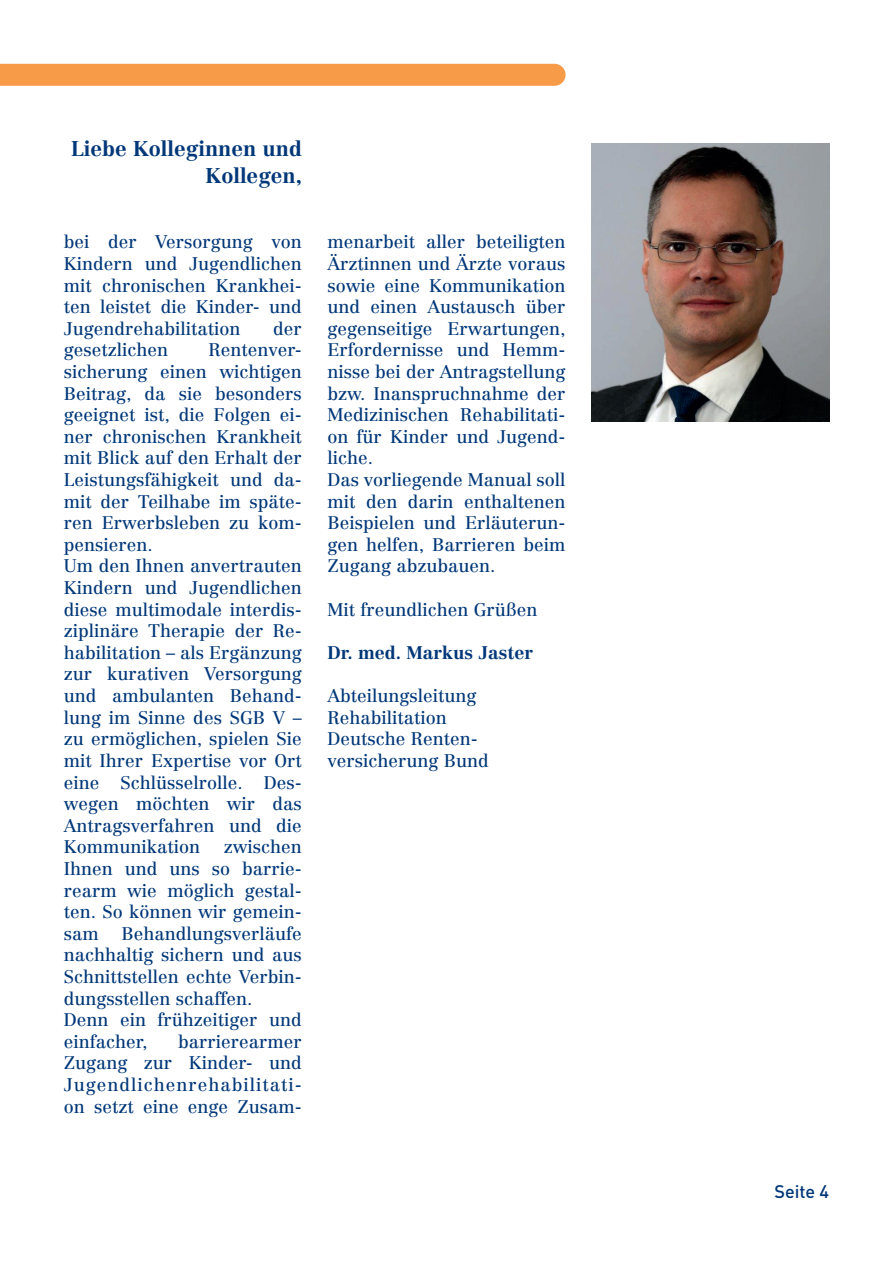
<style>
.page{position:relative;width:893px;height:1263px;background:#fff}
.page>*{position:absolute;margin:0;border:0;box-sizing:border-box;transform-origin:0 0}
.t1{font:700 21px/27px "Centennial DRV";color:#013778;text-align:right}
.t2{font:18px/21.6px "Centennial DRV";color:#013778}
.t3{font:700 18px "Centennial DRV";color:#013778}
.t4{font:500 18px "DIN Pro DR Vp";color:#013778}
</style>
<div class="page">
<div style="left:0;top:64px;width:566px;height:22px;background:#f79b48"></div>
<img style="left:591px;top:144px;width:238px;height:277px">
<p class="t1" style="left:71px;top:135px;width:232px">Liebe Kolleginnen und<br>Kollegen,</p>
<p class="t2" style="left:64px;top:231px;width:240px;text-align:justify">bei der Versorgung von Kindern und Jugendlichen mit chronischen Krankhei&shy;ten leistet die Kinder- und Jugendrehabilitation</p>
<p class="t2" style="left:273px;top:318px;width:30px">der</p>
<p class="t2" style="left:64px;top:339px;width:106px">gesetzlichen</p>
<p class="t2" style="left:64px;top:339px;width:240px;text-indent:145px">Rentenver&shy;sicherung einen wichtigen<br>Beitrag, da sie besonders geeignet ist, die Folgen ei&shy;ner chronischen Krankheit mit Blick auf den Erhalt der<br>Leistungsfähigkeit und da&shy;mit der Teilhabe im späte&shy;ren Erwerbsleben zu kom&shy;pensieren.<br>Um den Ihnen anvertrauten<br>Kindern und Jugendlichen diese multimodale interdis&shy;ziplinäre Therapie der Re&shy;habilitation – als Ergänzung zur kurativen Versorgung und ambulanten Behand&shy;lung im Sinne des SGB V – zu ermöglichen, spielen Sie mit Ihrer Expertise vor Ort eine Schlüsselrolle. Des&shy;wegen möchten wir das<br>Antragsverfahren und die<br>Kommunikation</p>
<p class="t2" style="left:64px;top:836px;width:240px;text-align:justify;text-indent:160px">zwischen Ihnen und uns so barrie&shy;rearm wie möglich gestal&shy;ten. So können wir gemein&shy;sam</p>
<p class="t2" style="left:64px;top:922px;width:240px;text-indent:58px">Behandlungsverläufe nachhaltig sichern und aus<br>Schnittstellen echte Verbin&shy;dungsstellen schaffen.<br>Denn ein frühzeitiger und einfacher,</p>
<p class="t2" style="left:64px;top:1030px;width:240px;text-align:justify;text-indent:114px">barrierearmer Zugang zur Kinder- und Jugendlichenrehabilitati&shy;on setzt eine enge Zusam-</p>
<p class="t2" style="left:327px;top:231px;width:240px">menarbeit aller beteiligten<br>Ärztinnen und Ärzte voraus sowie eine Kommunikation und einen Austausch über gegenseitige Erwartungen,<br>Erfordernisse und Hemm&shy;nisse bei der Antragstellung bzw. Inanspruchnahme der<br>Medizinischen Rehabilitati&shy;on für Kinder und Jugend&shy;liche.<br>Das vorliegende Manual soll mit den darin enthaltenen<br>Beispielen und Erläuterun&shy;gen helfen, Barrieren beim<br>Zugang abzubauen.</p>
<p class="t2" style="left:327px;top:598px;width:211px">Mit freundlichen Grüßen</p>
<p class="t3" style="left:327px;top:642px;width:207px">Dr. med. Markus Jaster</p>
<p class="t2" style="left:327px;top:685px;width:163px">Abteilungsleitung<br>Rehabilitation<br>Deutsche Renten&shy;versicherung Bund</p>
<p class="t4" style="left:774px;top:1179px;width:56px">Seite 4</p>
</div>
